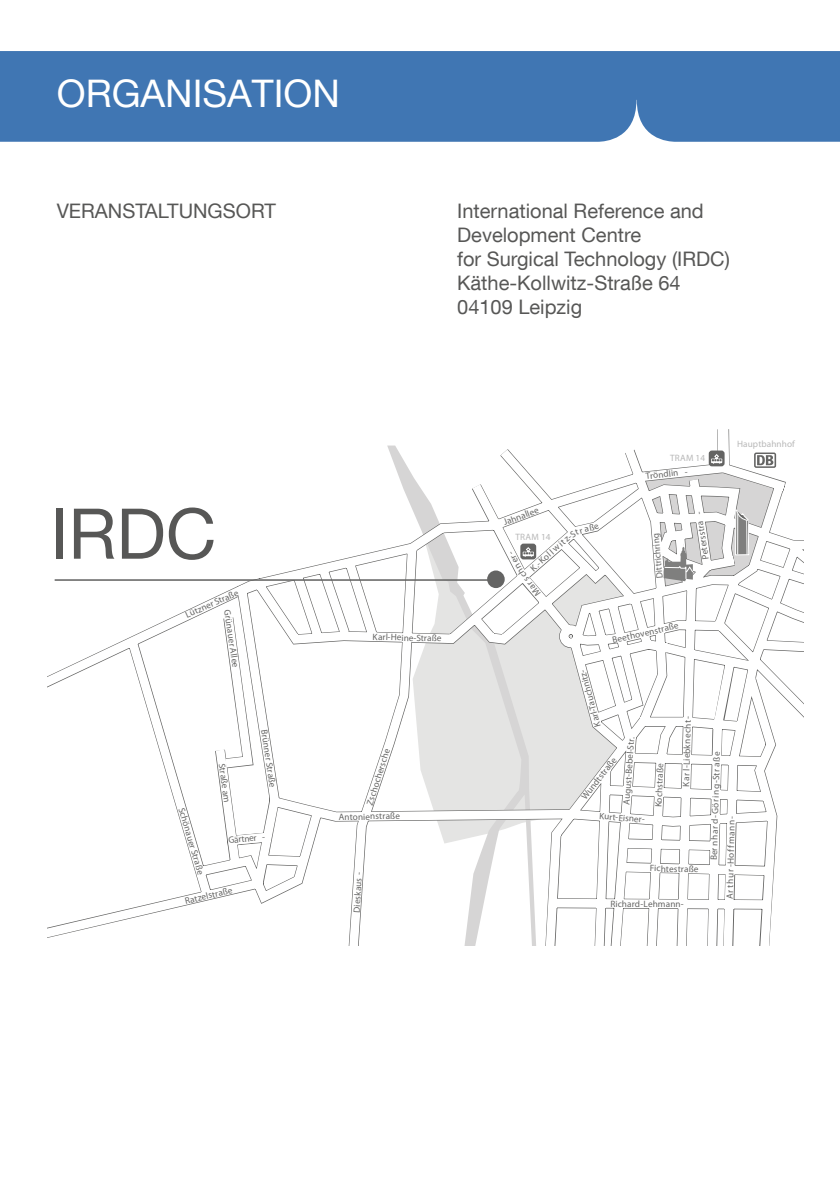
<style>
.page{position:relative;width:840px;height:1191px;background:#fff}
.page>*{position:absolute;margin:0;border:0;box-sizing:border-box;transform-origin:0 0}
.t1{font:70px "KS Helvetica Neue";color:#575756}
.t2{font:38px "KS Helvetica Neue";color:#fff}
.t3{font:20px/24px "KS Helvetica Neue";color:#575756}
.t4{font:9.2px "The Sans Caps";letter-spacing:.005em;color:#646463}
.t5{font:9.2px "The Sans Caps";letter-spacing:.015em;color:#b8b8b8}
</style>
<div class="page">
<svg style="left:47px;top:445px;width:756px;height:501px"></svg>
<svg style="left:214px;top:607px;width:45px;height:167px"></svg>
<hr style="left:55px;top:579px;width:440px;height:2px;background:#646463">
<div style="left:487px;top:570px;width:17px;height:18px;background:#646463;border-radius:50%"></div>
<svg style="left:228px;top:832px;width:43px;height:13px"></svg>
<div style="left:520px;top:543px;width:16px;height:16px;border:3px solid #646463;border-radius:2px"></div>
<svg style="left:638px;top:429px;width:141px;height:162px"></svg>
<div style="left:11px;top:497px;width:233px;height:73px;background:#fff"></div>
<div style="left:0;top:51px;width:839px;height:91px;background:#4076b3"></div>
<svg style="left:552px;top:523px;width:47px;height:29px"></svg>
<svg style="left:510px;top:547px;width:30px;height:50px"></svg>
<h2 class="t2" style="left:57px;top:70px;width:25px">organisation</h2>
<h3 class="t3" style="left:57px;top:199px;width:27px">Veranstaltungsort</h3>
<h3 class="t3" style="left:457px;top:199px;width:274px">International Reference and<br>Development Centre<br>for Surgical Technology (IRDC)<br>Käthe-Kollwitz-Straße 64<br>04109 Leipzig</h3>
<h1 class="t1" style="left:50px;top:490px;width:167px">IRDC</h1>
<p class="t4" style="left:183px;top:610px;width:58px;rotate:-24deg">Lützner Straße</p>
<p class="t4" style="left:232px;top:609px;width:60px;rotate:81deg">Grünauer Allee</p>
<p class="t4" style="left:372px;top:631px;width:70px;rotate:1deg">Karl-Heine-Straße</p>
<p class="t4" style="left:501px;top:517px;width:38px;rotate:-21deg">Jahnallee</p>
<p class="t4" style="left:532px;top:561px;width:24px;rotate:-42deg">.-Koll</p>
<p class="t5" style="left:515px;top:531px;width:37px">TRAM 14</p>
<p class="t5" style="left:669px;top:452px;width:37px">TRAM 14</p>
<p class="t4" style="left:645px;top:471px;width:43px;rotate:-7deg">Tröndlin -</p>
<p class="t4" style="left:653px;top:579px;width:47px;rotate:-95deg">Dittrichring</p>
<p class="t4" style="left:699px;top:560px;width:50px;rotate:-98deg">Petersstra -</p>
<p class="t4" style="left:611px;top:634px;width:69px;rotate:-13deg">Beethovenstraße</p>
<p class="t5" style="left:736px;top:438px;width:59px">Hauptbahnhof</p>
<p class="t4" style="left:187px;top:806px;width:70px;rotate:74deg">Schönauer Straße</p>
<p class="t4" style="left:227px;top:763px;width:41px;rotate:82deg">Straße am</p>
<p class="t4" style="left:269px;top:728px;width:60px;rotate:81deg">Brünner Straße</p>
<p class="t4" style="left:228px;top:834px;width:38px;rotate:-6deg">Gärtner -</p>
<p class="t4" style="left:184px;top:895px;width:50px;rotate:-13deg">Ratzelstraße</p>
<p class="t4" style="left:363px;top:803px;width:60px;rotate:-72deg">Zschochersche</p>
<p class="t4" style="left:338px;top:811px;width:63px;rotate:-1deg">Antonienstraße</p>
<p class="t4" style="left:351px;top:912px;width:43px;rotate:-87deg">Dieskaus -</p>
<p class="t4" style="left:591px;top:728px;width:61px;rotate:-105deg">Karl-Tauchnitz-</p>
<p class="t4" style="left:679px;top:787px;width:73px;rotate:-88deg">K nkbei L- lra hce - t</p>
<p class="t4" style="left:620px;top:804px;width:70px;rotate:-86deg">August-Bebel-Str.</p>
<p class="t4" style="left:707px;top:860px;width:111px;rotate:-88deg">nr eB h dra G- ö nir g ßartS- e</p>
<p class="t4" style="left:578px;top:795px;width:53px;rotate:-52deg">Wundtstraße</p>
<p class="t4" style="left:652px;top:807px;width:46px;rotate:-87deg">Kochstraße</p>
<p class="t4" style="left:599px;top:810px;width:47px;rotate:4deg">Kurt-Eisner-</p>
<p class="t4" style="left:724px;top:898px;width:84px;rotate:-89deg">A htr u H- r o mf f na n -</p>
<p class="t4" style="left:649px;top:862px;width:50px;rotate:1deg">Fichtestraße</p>
<p class="t4" style="left:610px;top:898px;width:75px">Richard-Lehmann-</p>
</div>
